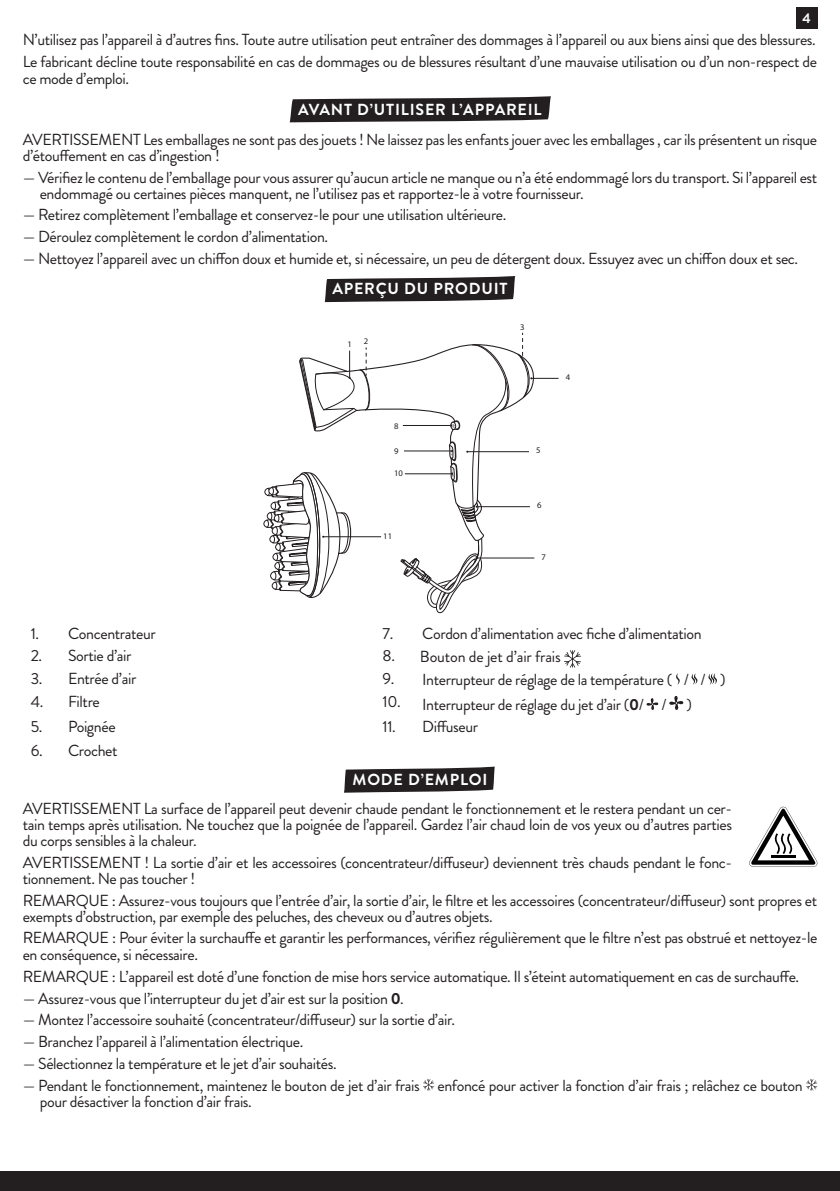
<style>
.page{position:relative;width:840px;height:1191px;background:#fff}
.page>*{position:absolute;margin:0;border:0;box-sizing:border-box;transform-origin:0 0}
.body{font:16px/16px "Brandon Grotesque";letter-spacing:-.025em;color:#231f20}
.t1{font:700 16px "Brandon Grotesque";letter-spacing:.05em;color:#fff}
.t2{font:700 14px "Brandon Grotesque";color:#fff}
.t3{font:8.6px "Myriad Pro";color:#231f20}
.s1{font-weight:700}
</style>
<div class="page">
<div style="left:0;top:1171px;width:839px;height:20px;background:#231f20"></div>
<div style="left:795px;top:8px;width:21px;height:21px;background:#231f20"></div>
<svg style="left:289px;top:96px;width:262px;height:26px;background:#3e3b3c"></svg>
<svg style="left:324px;top:276px;width:191px;height:26px;background:#3e3b3c"></svg>
<hr style="left:323px;top:536px;width:58px;height:1px;background:#231f20">
<svg style="left:400px;top:333px;width:158px;height:281px"></svg>
<svg style="left:300px;top:347px;width:71px;height:84px"></svg>
<svg style="left:263px;top:472px;width:88px;height:126px"></svg>
<svg style="left:564px;top:650px;width:16px;height:17px"></svg>
<svg style="left:676px;top:673px;width:4px;height:11px"></svg>
<svg style="left:691px;top:673px;width:7px;height:11px"></svg>
<svg style="left:708px;top:673px;width:9px;height:11px"></svg>
<svg style="left:646px;top:698px;width:12px;height:12px"></svg>
<svg style="left:669px;top:696px;width:14px;height:14px"></svg>
<svg style="left:344px;top:766px;width:150px;height:26px;background:#3e3a3b"></svg>
<svg style="left:423px;top:1079px;width:11px;height:11px"></svg>
<svg style="left:806px;top:1079px;width:10px;height:11px"></svg>
<svg style="left:749px;top:806px;width:67px;height:60px"></svg>
<hr style="left:770px;top:855px;width:25px;height:3px;background:#000001">
<p class="t2" style="left:802px;top:8px;width:10px">4</p>
<p class="body" style="left:23px;top:32px;width:794px">N’utilisez pas l’appareil à d’autres fins. Toute autre utilisation peut entraîner des dommages à l’appareil ou aux biens ainsi que des blessures.</p>
<p class="body" style="left:23px;top:53px;width:795px;line-height:17px">Le fabricant décline toute responsabilité en cas de dommages ou de blessures résultant d’une mauvaise utilisation ou d’un non-respect de ce mode d’emploi.</p>
<p class="t1" style="left:298px;top:98px;width:245px">AVANT D’UTILISER L’APPAREIL</p>
<p class="body" style="left:23px;top:132px;width:795px">AVERTISSEMENT Les emballages ne sont pas des jouets ! Ne laissez pas les enfants jouer avec les emballages , car ils présentent un risque d’étouffement en cas d’ingestion !</p>
<p class="body" style="left:40px;top:169px;width:778px;text-indent:-17px">— Vérifiez le contenu de l’emballage pour vous assurer qu’aucun article ne manque ou n’a été endommagé lors du transport. Si l’appareil est endommagé ou certaines pièces manquent, ne l’utilisez pas et rapportez-le à votre fournisseur.</p>
<p class="body" style="left:23px;top:207px;width:485px">— Retirez complètement l’emballage et conservez-le pour une utilisation ultérieure.</p>
<p class="body" style="left:23px;top:229px;width:307px">— Déroulez complètement le cordon d’alimentation.</p>
<p class="body" style="left:23px;top:250px;width:776px">— Nettoyez l’appareil avec un chiffon doux et humide et, si nécessaire, un peu de détergent doux. Essuyez avec un chiffon doux et sec.</p>
<p class="t1" style="left:332px;top:278px;width:177px">APERÇU DU PRODUIT</p>
<p class="t3" style="left:347px;top:339px;width:6px">1</p>
<p class="t3" style="left:364px;top:336px;width:6px">2</p>
<p class="t3" style="left:394px;top:420px;width:6px">8</p>
<p class="t3" style="left:394px;top:446px;width:6px">9</p>
<p class="t3" style="left:394px;top:468px;width:10px">10</p>
<p class="t3" style="left:383px;top:530px;width:10px">11</p>
<p class="t3" style="left:520px;top:321px;width:6px">3</p>
<p class="t3" style="left:565px;top:372px;width:6px">4</p>
<p class="t3" style="left:536px;top:445px;width:6px">5</p>
<p class="t3" style="left:537px;top:500px;width:6px">6</p>
<p class="t3" style="left:541px;top:551px;width:6px">7</p>
<p class="body" style="left:31px;top:625px;width:10px">1.</p>
<p class="body" style="left:68px;top:625px;width:89px">Concentrateur</p>
<p class="body" style="left:382px;top:625px;width:12px">7.</p>
<p class="body" style="left:422px;top:625px;width:281px">Cordon d’alimentation avec fiche d’alimentation</p>
<p class="body" style="left:31px;top:648px;width:13px">2.</p>
<p class="body" style="left:68px;top:648px;width:65px">Sortie d’air</p>
<p class="body" style="left:382px;top:648px;width:14px">8.</p>
<p class="body" style="left:420px;top:648px;width:142px">Bouton de jet d’air frais</p>
<p class="body" style="left:31px;top:671px;width:13px">3.</p>
<p class="body" style="left:68px;top:671px;width:70px">Entrée d’air</p>
<p class="body" style="left:382px;top:671px;width:13px">9.</p>
<p class="body" style="left:422px;top:671px;width:304px">Interrupteur de réglage de la température ( / / )</p>
<p class="body" style="left:31px;top:694px;width:14px">4.</p>
<p class="body" style="left:68px;top:694px;width:33px">Filtre</p>
<p class="body" style="left:382px;top:694px;width:20px">10.</p>
<p class="body" style="left:422px;top:696px;width:271px">Interrupteur de réglage du jet d’air (<span class="s1">0</span>/ / )</p>
<p class="body" style="left:31px;top:719px;width:13px">5.</p>
<p class="body" style="left:68px;top:719px;width:49px">Poignée</p>
<p class="body" style="left:382px;top:719px;width:15px">11.</p>
<p class="body" style="left:422px;top:719px;width:57px">Diffuseur</p>
<p class="body" style="left:31px;top:742px;width:13px">6.</p>
<p class="body" style="left:68px;top:742px;width:51px">Crochet</p>
<p class="t1" style="left:352px;top:768px;width:136px">MODE D’EMPLOI</p>
<p class="body" style="left:23px;top:801px;width:710px;text-align:justify">AVERTISSEMENT La surface de l’appareil peut devenir chaude pendant le fonctionnement et le restera pendant un cer&shy;tain temps après utilisation. Ne touchez que la poignée de l’appareil. Gardez l’air chaud loin de vos yeux ou d’autres parties du corps sensibles à la chaleur.</p>
<p class="body" style="left:23px;top:854px;width:710px">AVERTISSEMENT ! La sortie d’air et les accessoires (concentrateur/diffuseur) deviennent très chauds pendant le fonc&shy;tionnement. Ne pas toucher !</p>
<p class="body" style="left:23px;top:892px;width:795px">REMARQUE : Assurez-vous toujours que l’entrée d’air, la sortie d’air, le filtre et les accessoires (concentrateur/diffuseur) sont propres et exempts d’obstruction, par exemple des peluches, des cheveux ou d’autres objets.</p>
<p class="body" style="left:23px;top:929px;width:795px;line-height:17px">REMARQUE : Pour éviter la surchauffe et garantir les performances, vérifiez régulièrement que le filtre n’est pas obstrué et nettoyez-le en conséquence, si nécessaire.</p>
<p class="body" style="left:23px;top:968px;width:777px">REMARQUE : L’appareil est doté d’une fonction de mise hors service automatique. Il s’éteint automatiquement en cas de surchauffe.</p>
<p class="body" style="left:23px;top:990px;width:382px">— Assurez-vous que l’interrupteur du jet d’air est sur la position <span class="s1">0</span>.</p>
<p class="body" style="left:23px;top:1012px;width:434px">— Montez l’accessoire souhaité (concentrateur/diffuseur) sur la sortie d’air.</p>
<p class="body" style="left:23px;top:1034px;width:282px">— Branchez l’appareil à l’alimentation électrique.</p>
<p class="body" style="left:23px;top:1055px;width:315px">— Sélectionnez la température et le jet d’air souhaités.</p>
<p class="body" style="left:40px;top:1077px;width:764px;text-indent:-17px">— Pendant le fonctionnement, maintenez le bouton de jet d’air frais enfoncé pour activer la fonction d’air frais ; relâchez ce bouton pour désactiver la fonction d’air frais.</p>
</div>
